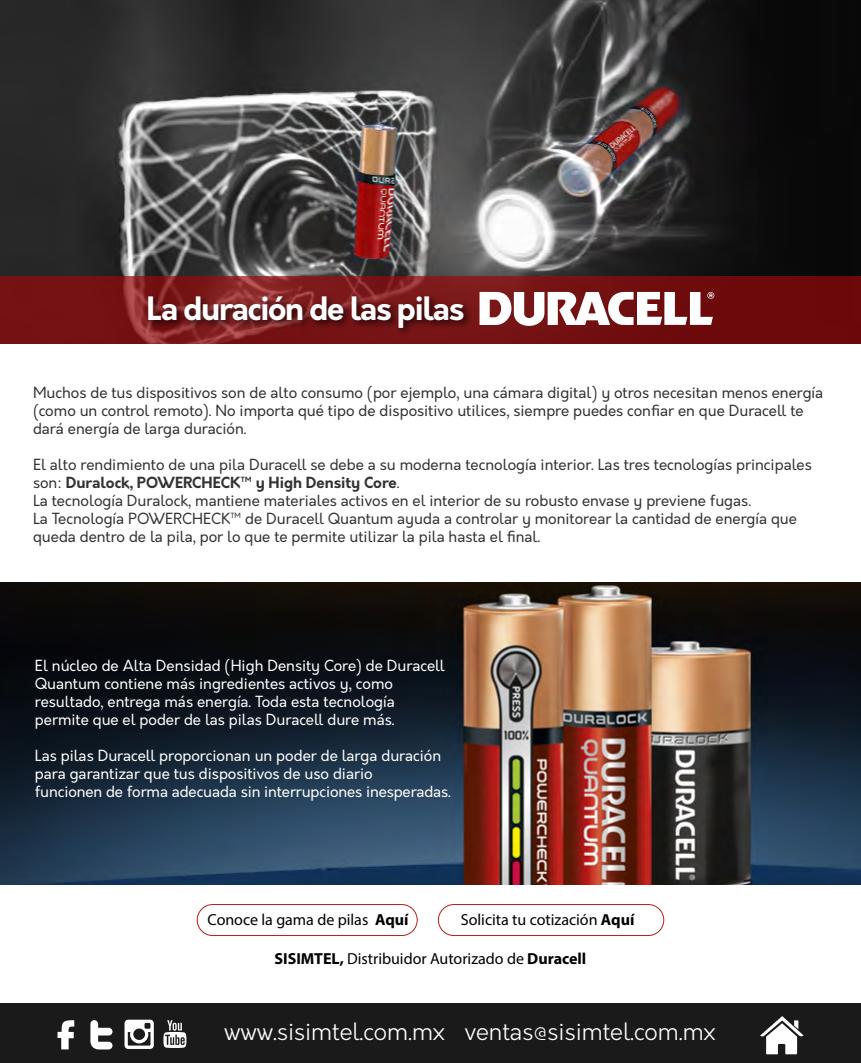
<style>
.page{position:relative;width:861px;height:1063px;background:#fff}
.page>*{position:absolute;margin:0;border:0;box-sizing:border-box;transform-origin:0 0}
.t1{font:700 31.5px "Orkney";letter-spacing:-.04em;color:#fff}
.t2{font:300 23.4px "Orkney";color:#fff}
.t3{font:16px "Myriad Pro";color:#000}
.t4{font:15px/18px "Orkney";color:#333}
.t5{font:15px/18px "Orkney";color:#fff}
.s1{font-weight:700}
</style>
<div class="page">
<div style="left:197px;top:904px;width:221px;height:32px;border:1px solid #b81d1b;border-radius:16px"></div>
<div style="left:438px;top:904px;width:226px;height:32px;border:1px solid #b81d1b;border-radius:16px"></div>
<div style="left:0;top:1003px;width:861px;height:60px;background:#1a1a1a"></div>
<svg style="left:760px;top:1016px;width:43px;height:38px"></svg>
<svg style="left:58px;top:1020px;width:16px;height:29px"></svg>
<svg style="left:90px;top:1020px;width:23px;height:29px"></svg>
<svg style="left:163px;top:1020px;width:23px;height:28px"></svg>
<svg style="left:125px;top:1020px;width:29px;height:29px"></svg>
<img style="left:0;top:0;width:861px;height:276px">
<img style="left:0;top:583px;width:861px;height:302px">
<svg style="left:0;top:276px;width:861px;height:68px;background:#731113"></svg>
<img style="left:141px;top:287px;width:335px;height:57px">
<svg style="left:480px;top:292px;width:234px;height:34px"></svg>
<h1 class="t1" style="left:147px;top:287px;width:319px">La duración de las pilas</h1>
<p class="t4" style="left:33px;top:384px;width:792px">Muchos de tus dispositivos son de alto consumo (por ejemplo, una cámara digital) y otros necesitan menos energía (como un control remoto). No importa qué tipo de dispositivo utilices, siempre puedes confiar en que Duracell te dará energía de larga duración.</p>
<p class="t4" style="left:33px;top:456px;width:780px">El alto rendimiento de una pila Duracell se debe a su moderna tecnología interior. Las tres tecnologías principales son: <span class="s1">Duralock, POWERCHECK™ y High Density Core</span>.<br>La tecnología Duralock, mantiene materiales activos en el interior de su robusto envase y previene fugas.<br>La Tecnología POWERCHECK™ de Duracell Quantum ayuda a controlar y monitorear la cantidad de energía que queda dentro de la pila, por lo que te permite utilizar la pila hasta el final.</p>
<p class="t5" style="left:35px;top:657px;width:411px">El núcleo de Alta Densidad (High Density Core) de Duracell Quantum contiene más ingredientes activos y, como resultado, entrega más energía. Toda esta tecnología permite que el poder de las pilas Duracell dure más.</p>
<p class="t5" style="left:35px;top:747px;width:418px">Las pilas Duracell proporcionan un poder de larga duración para garantizar que tus dispositivos de uso diario<br>funcionen de forma adecuada sin interrupciones inesperadas.</p>
<p class="t3" style="left:208px;top:910px;width:202px">Conoce la gama de pilas <span class="s1">Aquí</span></p>
<p class="t3" style="left:461px;top:910px;width:175px">Solicita tu cotización <span class="s1">Aquí</span></p>
<p class="t3" style="left:275px;top:949px;width:313px"><span class="s1">SISIMTEL,</span> Distribuidor Autorizado de <span class="s1">Duracell</span></p>
<h2 class="t2" style="left:224px;top:1017px;width:493px">www.sisimtel.com.mx ventas@sisimtel.com.mx</h2>
</div>
